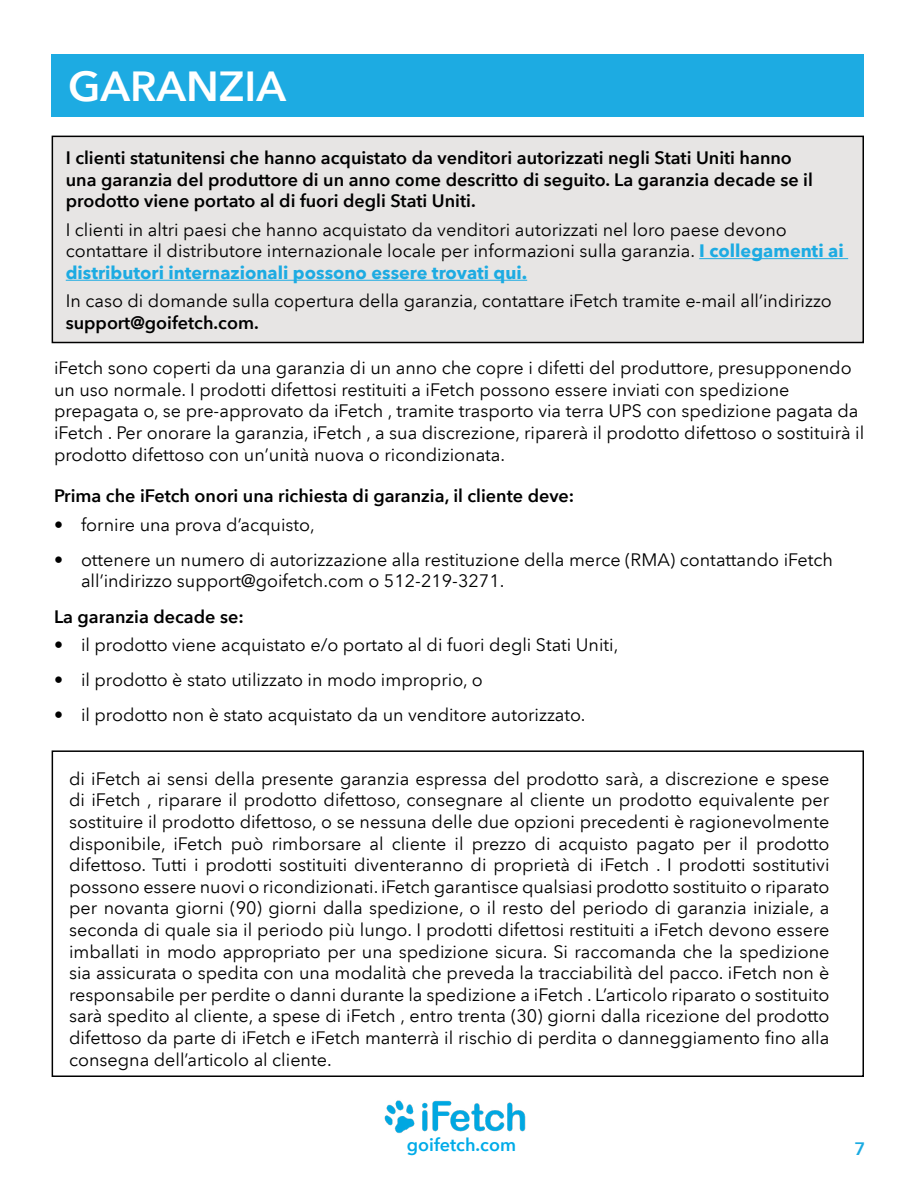
<style>
.page{position:relative;width:918px;height:1188px;background:#fff}
.page>*{position:absolute;margin:0;border:0;box-sizing:border-box;transform-origin:0 0}
.t1{font:600 42px "Avenir Next LT Pro";color:#fff}
.t2{font:18px/21.6px "Avenir Next LT Pro";color:#000}
.t3{font:600 18px/21.6px "Avenir Next LT Pro";color:#000}
.t4{font:600 18px "Avenir Next LT Pro";color:#00abe8}
.t5{font:600 18px "Avenir Next LT Pro";color:#1babe2}
.s1{font-weight:700;color:#1dabe2}
</style>
<div class="page">
<img style="left:384px;top:1100px;width:142px;height:33px">
<div style="left:52px;top:54px;width:812px;height:63px;background:#1dabe2"></div>
<div style="left:52px;top:750px;width:812px;height:327px;border:2px solid #000"></div>
<div style="left:52px;top:136px;width:811px;height:207px;background:#e7e5e4"></div>
<div style="left:52px;top:136px;width:812px;height:207px;border:2px solid #000"></div>
<hr style="left:699px;top:258px;width:149px;height:1px;background:#1dabe2">
<hr style="left:66px;top:280px;width:461px;height:1px;background:#1dabe2">
<h1 class="t1" style="left:68px;top:61px;width:220px">GARANZIA</h1>
<p class="t3" style="left:66px;top:147px;width:749px">I clienti statunitensi che hanno acquistato da venditori autorizzati negli Stati Uniti hanno una garanzia del produttore di un anno come descritto di seguito. La garanzia decade se il prodotto viene portato al di fuori degli Stati Uniti.</p>
<p class="t2" style="left:66px;top:219px;width:779px">I clienti in altri paesi che hanno acquistato da venditori autorizzati nel loro paese devono contattare il distributore internazionale locale per informazioni sulla garanzia. <span class="s1">I collegamenti ai distributori internazionali possono essere trovati qui.</span></p>
<p class="t2" style="left:66px;top:290px;width:768px">In caso di domande sulla copertura della garanzia, contattare iFetch tramite e-mail all’indirizzo</p>
<p class="t3" style="left:66px;top:312px;width:194px">support@goifetch.com.</p>
<p class="t2" style="left:54px;top:357px;width:812px">iFetch sono coperti da una garanzia di un anno che copre i difetti del produttore, presupponendo un uso normale. I prodotti difettosi restituiti a iFetch possono essere inviati con spedizione prepagata o, se pre-approvato da iFetch , tramite trasporto via terra UPS con spedizione pagata da iFetch . Per onorare la garanzia, iFetch , a sua discrezione, riparerà il prodotto difettoso o sostituirà il prodotto difettoso con un’unità nuova o ricondizionata.</p>
<p class="t3" style="left:54px;top:485px;width:522px">Prima che iFetch onori una richiesta di garanzia, il cliente deve:</p>
<p class="t2" style="left:54px;top:514px;width:262px">• fornire una prova d’acquisto,</p>
<p class="t2" style="left:81px;top:549px;width:753px;text-indent:-27px">• ottenere un numero di autorizzazione alla restituzione della merce (RMA) contattando iFetch all’indirizzo support@goifetch.com o 512-219-3271.</p>
<p class="t3" style="left:54px;top:605px;width:191px">La garanzia decade se:</p>
<p class="t2" style="left:54px;top:634px;width:566px">• il prodotto viene acquistato e/o portato al di fuori degli Stati Uniti,</p>
<p class="t2" style="left:54px;top:669px;width:430px">• il prodotto è stato utilizzato in modo improprio, o</p>
<p class="t2" style="left:54px;top:704px;width:533px">• il prodotto non è stato acquistato da un venditore autorizzato.</p>
<p class="t2" style="left:69px;top:768px;width:762px;text-align:justify">di iFetch ai sensi della presente garanzia espressa del prodotto sarà, a discrezione e spese di iFetch , riparare il prodotto difettoso, consegnare al cliente un prodotto equivalente per sostituire il prodotto difettoso, o se nessuna delle due opzioni precedenti è ragionevolmente disponibile, iFetch può rimborsare al cliente il prezzo di acquisto pagato per il prodotto difettoso. Tutti i prodotti sostituiti diventeranno di proprietà di iFetch . I prodotti sostitutivi possono essere nuovi o ricondizionati. iFetch garantisce qualsiasi prodotto sostituito o riparato per novanta giorni (90) giorni dalla spedizione, o il resto del periodo di garanzia iniziale, a seconda di quale sia il periodo più lungo. I prodotti difettosi restituiti a iFetch devono essere imballati in modo appropriato per una spedizione sicura. Si raccomanda che la spedizione sia assicurata o spedita con una modalità che preveda la tracciabilità del pacco. iFetch non è responsabile per perdite o danni durante la spedizione a iFetch . L’articolo riparato o sostituito sarà spedito al cliente, a spese di iFetch , entro trenta (30) giorni dalla ricezione del prodotto difettoso da parte di iFetch e iFetch manterrà il rischio di perdita o danneggiamento fino alla consegna dell’articolo al cliente.</p>
<p class="t4" style="left:407px;top:1134px;width:111px">goifetch.com</p>
<p class="t5" style="left:855px;top:1138px;width:12px">7</p>
</div>
